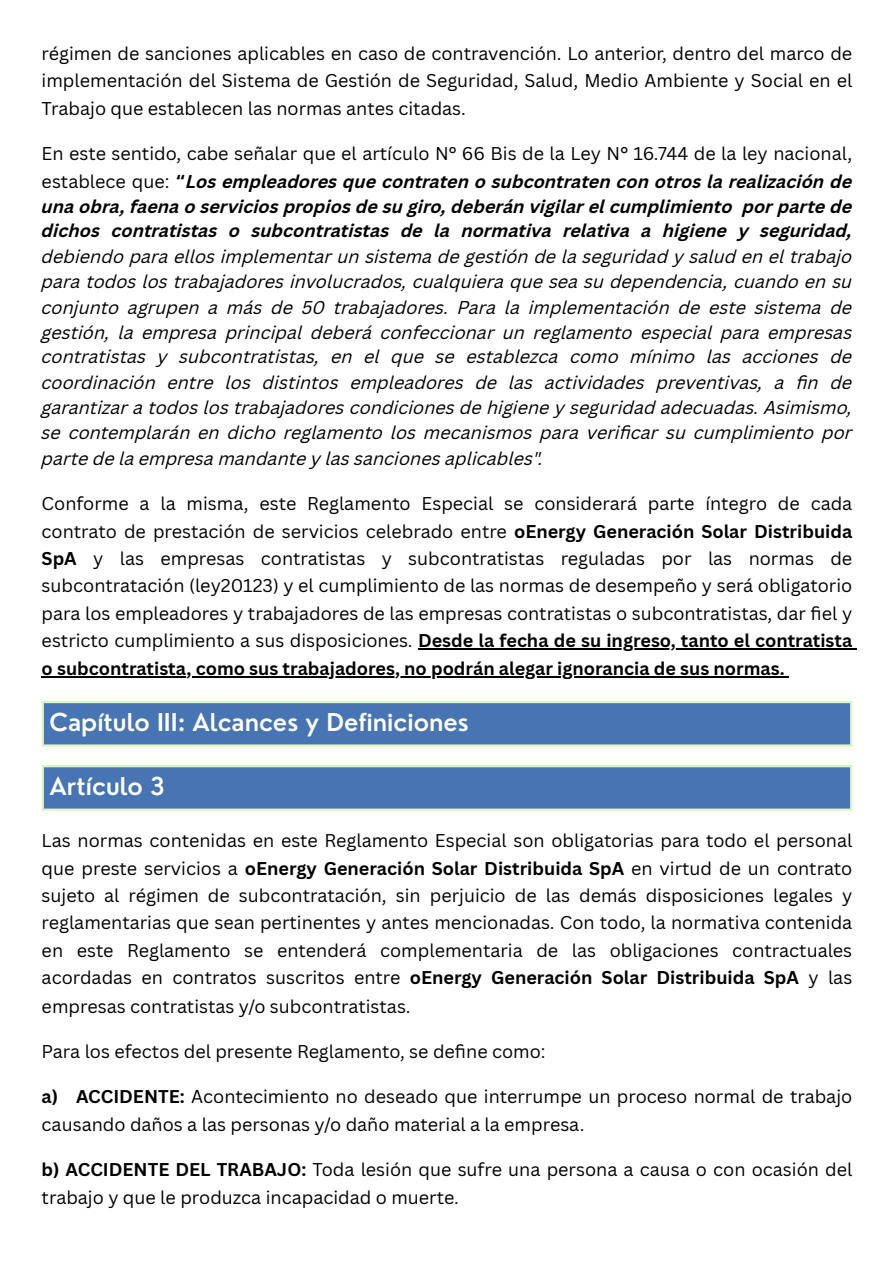
<style>
.page{position:relative;width:894px;height:1263px;background:#fff}
.page>*{position:absolute;margin:0;border:0;box-sizing:border-box;transform-origin:0 0}
.t1{font:600 24px "Nourd";color:#fff}
.t2{font:18px/27.6px "Canva Sans";color:#000;text-align:justify}
.t3{font:italic 18px/25.2px "Canva Sans";color:#000;text-align:justify}
.s1{font-family:"Noto Sans Gurmukhi";font-weight:700}
.s2{font-weight:700;font-style:italic}
.s3{font-weight:700}
</style>
<div class="page">
<hr style="left:418px;top:648px;width:434px;height:1px;background:#000">
<hr style="left:42px;top:676px;width:747px;height:1px;background:#000">
<div style="left:42px;top:702px;width:809px;height:44px;background:#4774b2"></div>
<hr style="left:42px;top:703px;width:2px;height:41px;background:#def6bf">
<hr style="left:849px;top:703px;width:3px;height:41px;background:#def6bf">
<hr style="left:42px;top:701px;width:810px;height:2px;background:#def6bf">
<hr style="left:42px;top:744px;width:810px;height:3px;background:#def6bf">
<div style="left:42px;top:766px;width:809px;height:44px;background:#4774b2"></div>
<hr style="left:42px;top:767px;width:2px;height:41px;background:#def6bf">
<hr style="left:849px;top:767px;width:3px;height:41px;background:#def6bf">
<hr style="left:42px;top:765px;width:810px;height:2px;background:#def6bf">
<hr style="left:42px;top:808px;width:810px;height:3px;background:#def6bf">
<p class="t2" style="left:42px;top:39px;width:811px">régimen de sanciones aplicables en caso de contravención. Lo anterior, dentro del marco de implementación del Sistema de Gestión de Seguridad, Salud, Medio Ambiente y Social en el Trabajo que establecen las normas antes citadas.</p>
<p class="t2" style="left:42px;top:139px;width:811px;line-height:28.2px">En este sentido, cabe señalar que el artículo N° 66 Bis de la Ley N° 16.744 de la ley nacional, establece que: <span class="s1">“</span><span class="s2">Los empleadores que contraten o subcontraten con otros la realización de</span></p>
<p class="t3" style="left:42px;top:195px;width:811px"><span class="s3">una obra, faena o servicios propios de su giro, deberán vigilar el cumplimiento por parte de dichos contratistas o subcontratistas de la normativa relativa a higiene y seguridad, </span>debiendo para ellos implementar un sistema de gestión de la seguridad y salud en el trabajo para todos los trabajadores involucrados, cualquiera que sea su dependencia, cuando en su conjunto agrupen a más de 50 trabajadores. Para la implementación de este sistema de gestión, la empresa principal deberá confeccionar un reglamento especial para empresas contratistas y subcontratistas, en el que se establezca como mínimo las acciones de coordinación entre los distintos empleadores de las actividades preventivas, a fin de garantizar a todos los trabajadores condiciones de higiene y seguridad adecuadas. Asimismo, se contemplarán en dicho reglamento los mecanismos para verificar su cumplimiento por parte de la empresa mandante y las sanciones aplicables".</p>
<p class="t2" style="left:42px;top:489px;width:811px">Conforme a la misma, este Reglamento Especial se considerará parte íntegro de cada contrato de prestación de servicios celebrado entre <span class="s3">oEnergy Generación Solar Distribuida SpA</span> y las empresas contratistas y subcontratistas reguladas por las normas de subcontratación (ley20123) y el cumplimiento de las normas de desempeño y será obligatorio para los empleadores y trabajadores de las empresas contratistas o subcontratistas, dar fi el y estricto cumplimiento a sus disposiciones. <span class="s3">Desde la fecha de su ingreso, tanto el contratista o subcontratista, como sus trabajadores, no podrán alegar ignorancia de sus normas.</span></p>
<p class="t1" style="left:50px;top:707px;width:421px">Capítulo III: Alcances y Definiciones</p>
<p class="t1" style="left:50px;top:771px;width:117px">Artículo 3</p>
<p class="t2" style="left:42px;top:826px;width:812px">Las normas contenidas en este Reglamento Especial son obligatorias para todo el personal que preste servicios a <span class="s3">oEnergy Generación Solar Distribuida SpA</span> en virtud de un contrato sujeto al régimen de subcontratación, sin perjuicio de las demás disposiciones legales y reglamentarias que sean pertinentes y antes mencionadas. Con todo, la normativa contenida en este Reglamento se entenderá complementaria de las obligaciones contractuales acordadas en contratos suscritos entre <span class="s3">oEnergy Generación Solar Distribuida SpA</span> y las empresas contratistas y/o subcontratistas.</p>
<p class="t2" style="left:42px;top:1037px;width:505px">Para los efectos del presente Reglamento, se defi ne como:</p>
<p class="t2" style="left:42px;top:1081px;width:811px;line-height:28.2px"><span class="s3">a) ACCIDENTE:</span> Acontecimiento no deseado que interrumpe un proceso normal de trabajo causando daños a las personas y/o daño material a la empresa.</p>
<p class="t2" style="left:42px;top:1155px;width:811px;line-height:28.2px"><span class="s3">b) ACCIDENTE DEL TRABAJO:</span> Toda lesión que sufre una persona a causa o con ocasión del trabajo y que le produzca incapacidad o muerte.</p>
</div>
